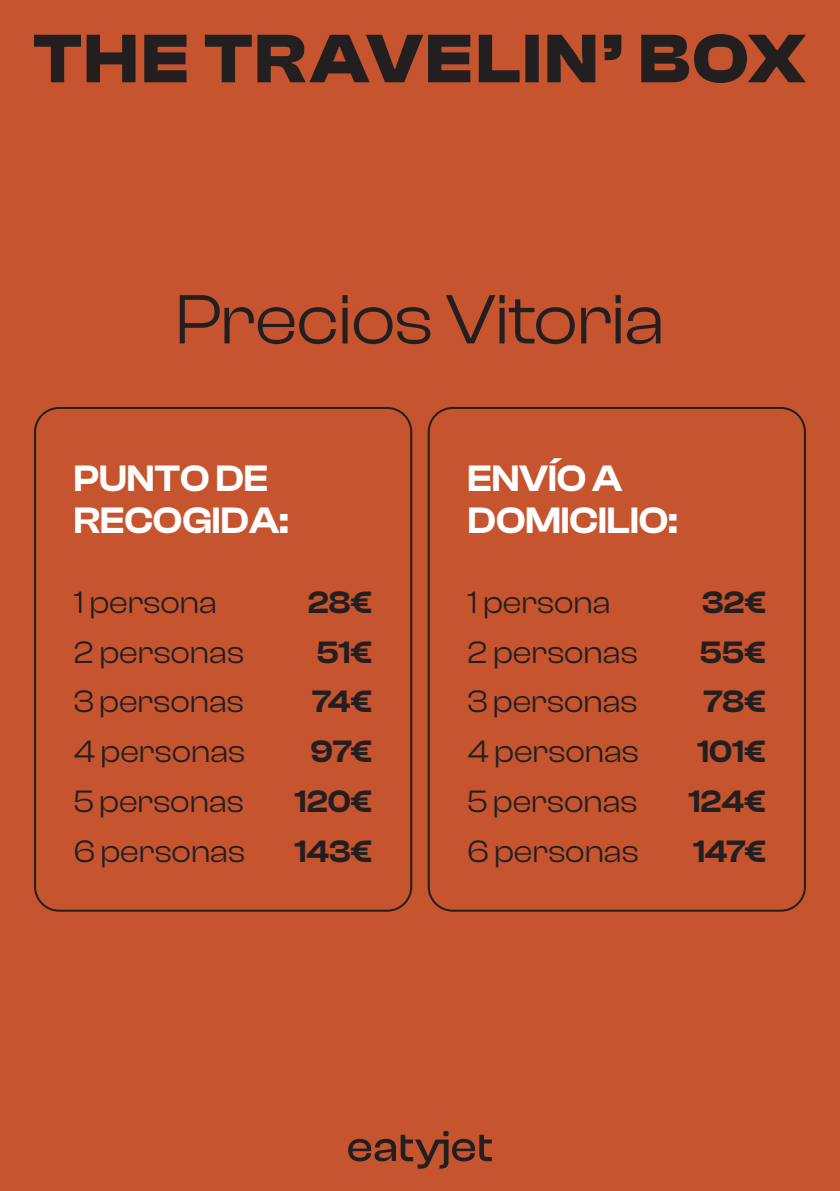
<style>
.page{position:relative;width:840px;height:1191px;background:#fff}
.page>*{position:absolute;margin:0;border:0;box-sizing:border-box;transform-origin:0 0}
.t1{font:72px "Clash Display";letter-spacing:-.005em;color:#231f20}
.t2{font:600 38px/42px "Clash Display";color:#fff}
.t3{font:32px "Clash Display";color:#231f20}
.t4{font:600 32px "Clash Display";color:#231f20}
</style>
<div class="page">
<div style="left:0;top:0;width:839px;height:1191px;background:#c6552f"></div>
<svg style="left:348px;top:1131px;width:143px;height:37px"></svg>
<div style="left:34px;top:407px;width:378px;height:504px;border:2px solid #231f20;border-radius:24px"></div>
<div style="left:427px;top:407px;width:378px;height:504px;border:2px solid #231f20;border-radius:24px"></div>
<svg style="left:34px;top:34px;width:771px;height:49px"></svg>
<p class="t1" style="left:175px;top:279px;width:490px">Precios Vitoria</p>
<p class="t2" style="left:74px;top:457px;width:216px">PUNTO DE<br>RECOGIDA:</p>
<p class="t2" style="left:467px;top:457px;width:211px">ENVÍO A<br>DOMICILIO:</p>
<p class="t3" style="left:74px;top:584px;width:144px">1 persona</p>
<p class="t4" style="left:308px;top:584px;width:66px">28€</p>
<p class="t3" style="left:74px;top:634px;width:171px">2 personas</p>
<p class="t4" style="left:316px;top:634px;width:57px">51€</p>
<p class="t3" style="left:74px;top:684px;width:171px">3personas</p>
<p class="t4" style="left:312px;top:684px;width:62px">74€</p>
<p class="t3" style="left:74px;top:733px;width:172px">4personas</p>
<p class="t4" style="left:310px;top:733px;width:63px">97€</p>
<p class="t3" style="left:74px;top:783px;width:171px">5personas</p>
<p class="t4" style="left:294px;top:783px;width:79px">120€</p>
<p class="t3" style="left:74px;top:833px;width:172px">6personas</p>
<p class="t4" style="left:294px;top:833px;width:79px">143€</p>
<p class="t3" style="left:467px;top:584px;width:144px">1 persona</p>
<p class="t4" style="left:701px;top:584px;width:65px">32€</p>
<p class="t3" style="left:467px;top:634px;width:171px">2 personas</p>
<p class="t4" style="left:699px;top:634px;width:67px">55€</p>
<p class="t3" style="left:467px;top:684px;width:171px">3personas</p>
<p class="t4" style="left:703px;top:684px;width:64px">78€</p>
<p class="t3" style="left:467px;top:733px;width:172px">4personas</p>
<p class="t4" style="left:696px;top:733px;width:70px">101€</p>
<p class="t3" style="left:467px;top:783px;width:171px">5personas</p>
<p class="t4" style="left:688px;top:783px;width:79px">124€</p>
<p class="t3" style="left:467px;top:833px;width:172px">6personas</p>
<p class="t4" style="left:692px;top:833px;width:74px">147€</p>
</div>
